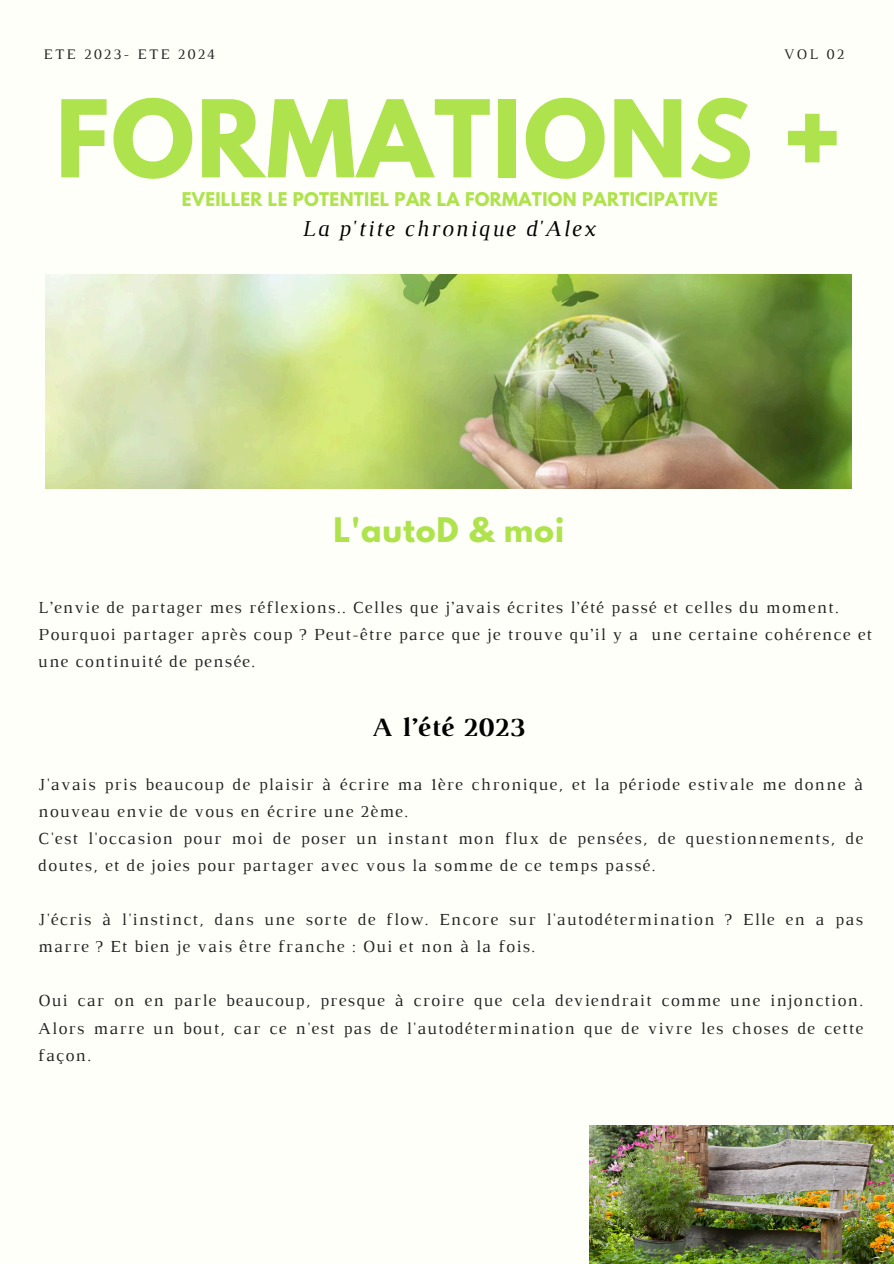
<style>
.page{position:relative;width:894px;height:1264px;background:#fff}
.page>*{position:absolute;margin:0;border:0;box-sizing:border-box;transform-origin:0 0}
.t1{font:700 94.8px "League Spartan";letter-spacing:.02em;color:#afe34d}
.t2{font:700 30px "League Spartan";letter-spacing:.03em;color:#afe34d}
.t3{font:700 27px "Luthier";letter-spacing:.03em;color:#000}
.t4{font:italic 23.1px "Luthier";letter-spacing:.07em;color:#000}
.t5{font:17.25px/27px "Luthier";letter-spacing:.07em;color:#222}
.t6{font:700 16.8px "League Spartan";letter-spacing:.02em;color:#afe34d}
.t7{font:14.85px "Luthier";letter-spacing:.14em;color:#222}
</style>
<div class="page">
<div style="left:0;top:0;width:893px;height:1263px;background:#fffff9"></div>
<img style="left:45px;top:274px;width:805px;height:214px">
<img style="left:589px;top:1125px;width:304px;height:138px">
<h5 class="t7" style="left:44px;top:49px;width:173px">ETE 2023- ETE 2024</h5>
<h2 class="t7" style="left:783px;top:49px;width:62px">VOL 02</h2>
<h3 class="t1" style="left:56px;top:92px;width:788px">FORMATIONS +</h3>
<h3 class="t6" style="left:182px;top:190px;width:537px">EVEILLER LE POTENTIEL PAR LA FORMATION PARTICIPATIVE</h3>
<h1 class="t4" style="left:302px;top:220px;width:295px">La p'tite chronique d'Alex</h1>
<h5 class="t2" style="left:333px;top:515px;width:232px">L'autoD &amp; moi</h5>
<h5 class="t5" style="left:38px;top:594px;width:834px">L’envie de partager mes réflexions.. Celles que j’avais écrites l’été passé et celles du moment.<br>Pourquoi partager après coup ? Peut-être parce que je trouve qu’il y a une certaine cohérence et une continuité de pensée.</h5>
<h5 class="t3" style="left:372px;top:717px;width:154px">A l’été 2023</h5>
<p class="t5" style="left:38px;top:772px;width:826px">J'avais pris beaucoup de plaisir à écrire ma 1ère chronique, et la période estivale me donne à nouveau envie de vous en écrire une 2ème.<br>C'est l'occasion pour moi de poser un instant mon flux de pensées, de questionnements, de doutes, et de joies pour partager avec vous la somme de ce temps passé.</p>
<p class="t5" style="left:38px;top:907px;width:826px">J'écris à l'instinct, dans une sorte de flow. Encore sur l'autodétermination ? Elle en a pas marre ? Et bien je vais être franche : Oui et non à la fois.</p>
<h4 class="t5" style="left:38px;top:988px;width:826px;text-align:justify">Oui car on en parle beaucoup, presque à croire que cela deviendrait comme une injonction.<br>Alors marre un bout, car ce n'est pas de l'autodétermination que de vivre les choses de cette façon.</h4>
</div>
